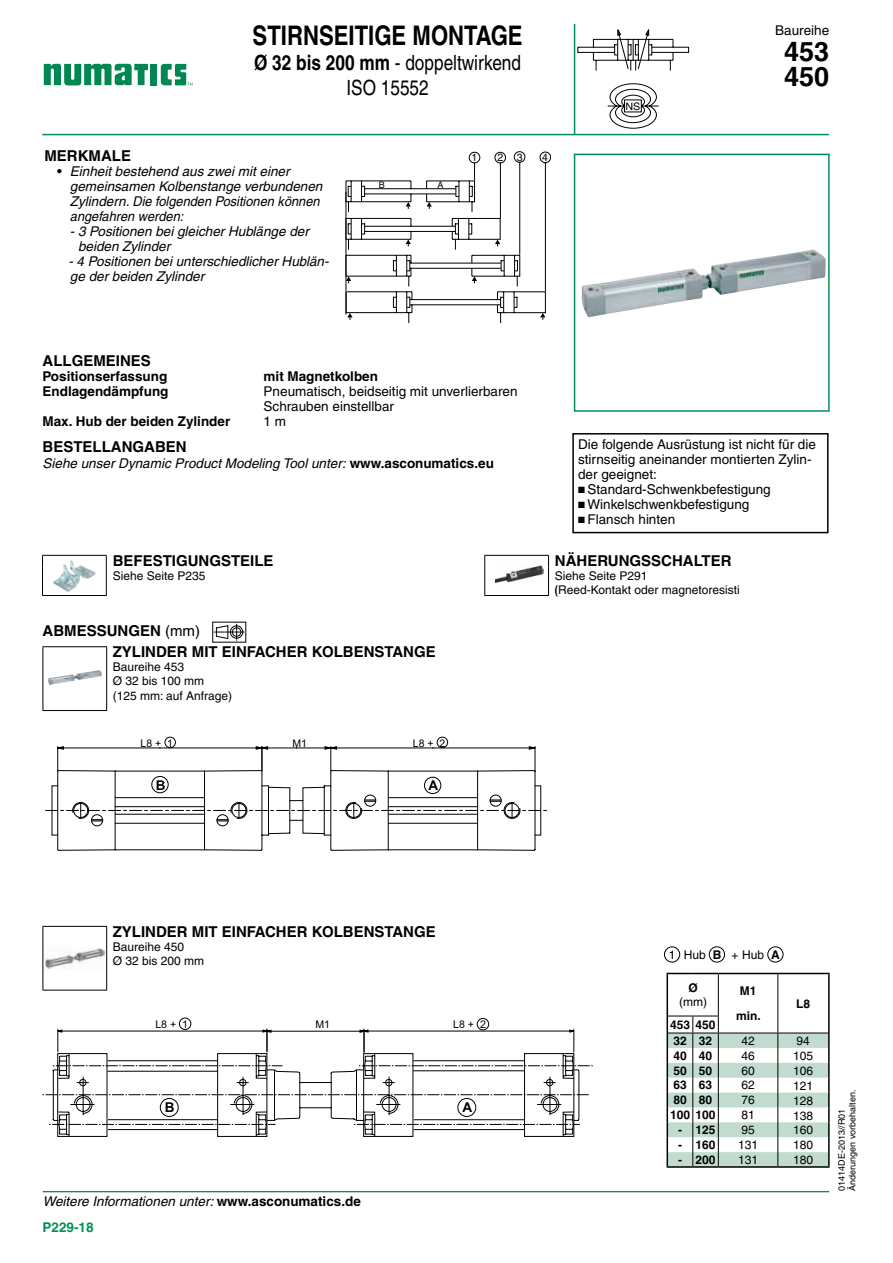
<style>
.page{position:relative;width:893px;height:1263px;background:#fff}
.page>*{position:absolute;margin:0;border:0;box-sizing:border-box;transform-origin:0 0}
.t1{font:700 condensed 27px "Helvetica";color:#000}
.t2{font:700 27px/25.5px "Helvetica";color:#000}
.t3{font:condensed 21px/25.2px "Helvetica";color:#000;text-align:center}
.t4{font:700 15px "Helvetica";color:#000}
.t5{font:700 13.65px "Arial";color:#000}
.t6{font:italic 13.5px/15px "Helvetica";color:#000}
.t7{font:13.5px/15px "Helvetica";color:#000}
.t8{font:700 13.5px "Helvetica";color:#000}
.t9{font:700 13.5px "Helvetica";color:#009055}
.t10{font:700 13.5px "Arial";color:#000}
.t11{font:12px/14.4px "Helvetica";color:#000}
.t12{font:700 12px/24.8px "Helvetica";color:#000;text-align:center}
.t13{font:10.5px "Arial";color:#000}
.t14{font:10.5px "Helvetica";color:#000}
.t15{font:10.35px "Helvetica";color:#000;scale:1.05 1}
.t16{font:9px/10.8px "Helvetica";color:#000}
.s1{font-weight:700}
.s2{font-style:normal}
.s3{font-weight:700;font-style:normal}
.s4{font-weight:700;font-stretch:condensed}
.s5{font-weight:400}
</style>
<div class="page">
<div style="left:150px;top:64px;width:7px;height:21px;background:#008752"></div>
<svg style="left:44px;top:64px;width:104px;height:21px"></svg>
<svg style="left:161px;top:64px;width:32px;height:21px"></svg>
<hr style="left:42px;top:134px;width:787px;height:1px;background:#009055">
<hr style="left:574px;top:24px;width:1px;height:111px;background:#009055">
<div style="left:574px;top:154px;width:256px;height:258px;border:2px solid #009055"></div>
<svg style="left:42px;top:1191px;width:788px;height:2px;background:#56b58e"></svg>
<div style="left:664px;top:946px;width:16px;height:16px;border:1px solid #000;border-radius:50%"></div>
<div style="left:709px;top:946px;width:16px;height:16px;border:1px solid #000;border-radius:50%"></div>
<div style="left:767px;top:946px;width:16px;height:16px;border:1px solid #000;border-radius:50%"></div>
<hr style="left:718px;top:974px;width:1px;height:42px;background:#000">
<hr style="left:777px;top:974px;width:1px;height:42px;background:#000">
<svg style="left:666px;top:973px;width:52px;height:1px"></svg>
<hr style="left:718px;top:973px;width:60px;height:1px;background:#000">
<hr style="left:778px;top:973px;width:52px;height:1px;background:#000">
<hr style="left:666px;top:974px;width:2px;height:42px;background:#000">
<hr style="left:828px;top:974px;width:2px;height:42px;background:#000">
<svg style="left:666px;top:1016px;width:164px;height:150px"></svg>
<hr style="left:666px;top:1166px;width:27px;height:2px;background:#000">
<hr style="left:693px;top:1166px;width:25px;height:2px;background:#000">
<hr style="left:718px;top:1166px;width:60px;height:2px;background:#000">
<hr style="left:778px;top:1166px;width:52px;height:2px;background:#000">
<svg style="left:577px;top:29px;width:112px;height:42px"></svg>
<svg style="left:608px;top:83px;width:51px;height:45px"></svg>
<div style="left:624px;top:100px;width:17px;height:12px;background:#fff"></div>
<div style="left:624px;top:99px;width:18px;height:13px;border:1px solid #000"></div>
<img style="left:581px;top:249px;width:245px;height:68px">
<svg style="left:214px;top:624px;width:30px;height:17px"></svg>
<div style="left:572px;top:433px;width:256px;height:100px;border:2px solid #000"></div>
<svg style="left:346px;top:151px;width:205px;height:172px"></svg>
<svg style="left:45px;top:737px;width:502px;height:114px"></svg>
<svg style="left:43px;top:1018px;width:550px;height:119px"></svg>
<hr style="left:43px;top:926px;width:64px;height:1px;background:#000">
<hr style="left:43px;top:927px;width:1px;height:63px;background:#000">
<hr style="left:106px;top:927px;width:1px;height:63px;background:#000">
<hr style="left:43px;top:990px;width:64px;height:1px;background:#000">
<img style="left:45px;top:948px;width:60px;height:21px">
<hr style="left:43px;top:646px;width:64px;height:1px;background:#000">
<hr style="left:43px;top:647px;width:1px;height:63px;background:#000">
<hr style="left:106px;top:647px;width:1px;height:63px;background:#000">
<hr style="left:43px;top:710px;width:64px;height:1px;background:#000">
<img style="left:48px;top:670px;width:54px;height:15px">
<hr style="left:42px;top:595px;width:65px;height:1px;background:#000">
<hr style="left:484px;top:595px;width:65px;height:1px;background:#000">
<hr style="left:484px;top:555px;width:65px;height:1px;background:#000">
<svg style="left:484px;top:556px;width:1px;height:39px"></svg>
<svg style="left:548px;top:556px;width:1px;height:39px"></svg>
<hr style="left:42px;top:555px;width:65px;height:1px;background:#000">
<svg style="left:42px;top:556px;width:1px;height:39px"></svg>
<svg style="left:106px;top:556px;width:1px;height:39px"></svg>
<img style="left:53px;top:560px;width:43px;height:32px">
<img style="left:496px;top:565px;width:48px;height:18px">
<h1 class="t1" style="left:253px;top:19px;width:272px">STIRNSEITIGE MONTAGE</h1>
<h2 class="t3" style="left:254px;top:50px;width:268px"><span class="s1">Ø 32 bis 200 mm</span> - doppeltwirkend<br>ISO 15552</h2>
<p class="t4" style="left:44px;top:146px;width:88px">MERKMALE</p>
<p class="t6" style="left:70px;top:163px;width:254px;text-indent:-13px"><span class="s2">•</span> Einheit bestehend aus zwei mit einer gemeinsamen Kolbenstange verbundenen Zylindern. Die folgenden Positionen können angefahren werden:</p>
<p class="t6" style="left:78px;top:223px;width:232px;text-indent:-8px">- 3 Positionen bei gleicher Hublänge der beiden Zylinder</p>
<p class="t6" style="left:68px;top:253px;width:262px">- 4 Positionen bei unterschiedlicher Hublän&shy;ge der beiden Zylinder</p>
<p class="t16" style="left:379px;top:180px;width:8px">B</p>
<p class="t16" style="left:438px;top:179px;width:8px">A</p>
<p class="t14" style="left:471px;top:152px;width:7px">1</p>
<p class="t14" style="left:497px;top:151px;width:7px">2</p>
<p class="t14" style="left:517px;top:151px;width:7px">3</p>
<p class="t14" style="left:542px;top:151px;width:7px">4</p>
<p class="t4" style="left:43px;top:351px;width:110px">ALLGEMEINES</p>
<p class="t8" style="left:43px;top:368px;width:126px">Positionserfassung</p>
<p class="t8" style="left:264px;top:368px;width:116px">mit Magnetkolben</p>
<p class="t8" style="left:43px;top:383px;width:128px">Endlagendämpfung</p>
<p class="t7" style="left:264px;top:384px;width:255px">Pneumatisch, beidseitig mit unverlierbaren<br>Schrauben einstellbar</p>
<p class="t8" style="left:43px;top:413px;width:189px">Max. Hub der beiden Zylinder</p>
<p class="t7" style="left:264px;top:414px;width:24px">1 m</p>
<p class="t4" style="left:43px;top:437px;width:146px">BESTELLANGABEN</p>
<p class="t6" style="left:43px;top:456px;width:453px">Siehe unser Dynamic Product Modeling Tool unter: <span class="s3">www.asconumatics.eu</span></p>
<p class="t15" style="left:625px;top:100px;width:16px">NS</p>
<p class="t7" style="left:775px;top:23px;width:56px">Baureihe</p>
<h1 class="t2" style="left:784px;top:38px;width:47px">453<br>450</h1>
<p class="t7" style="left:578px;top:437px;width:239px">Die folgende Ausrüstung ist nicht für die stirnseitig aneinander montierten Zylin&shy;der geeignet:</p>
<p class="t7" style="left:578px;top:482px;width:194px">■ Standard-Schwenkbefestigung</p>
<p class="t7" style="left:578px;top:497px;width:173px">■ Winkelschwenkbefestigung</p>
<p class="t7" style="left:578px;top:512px;width:99px">■ Flansch hinten</p>
<p class="t4" style="left:113px;top:552px;width:162px">BEFESTIGUNGSTEILE</p>
<p class="t4" style="left:555px;top:552px;width:178px">NÄHERUNGSSCHALTER</p>
<p class="t11" style="left:113px;top:568px;width:94px">Siehe Seite P235</p>
<p class="t11" style="left:555px;top:568px;width:186px">Siehe Seite P291<br><span class="s4">(</span>Reed-Kontakt oder magnetoresisti</p>
<p class="t4" style="left:43px;top:622px;width:159px">ABMESSUNGEN <span class="s5">(mm)</span></p>
<p class="t4" style="left:113px;top:643px;width:325px">ZYLINDER MIT EINFACHER KOLBENSTANGE</p>
<p class="t11" style="left:113px;top:659px;width:121px">Baureihe 453<br>Ø 32 bis 100 mm<br>(125 mm: auf Anfrage)</p>
<p class="t13" style="left:141px;top:736px;width:34px">L8 + 1</p>
<p class="t13" style="left:292px;top:736px;width:16px">M1</p>
<p class="t13" style="left:413px;top:736px;width:34px">L8 + 2</p>
<p class="t10" style="left:156px;top:776px;width:11px">B</p>
<p class="t10" style="left:429px;top:776px;width:11px">A</p>
<p class="t4" style="left:113px;top:922px;width:325px">ZYLINDER MIT EINFACHER KOLBENSTANGE</p>
<p class="t11" style="left:113px;top:939px;width:93px">Baureihe 450<br>Ø 32 bis 200 mm</p>
<p class="t13" style="left:155px;top:1017px;width:34px">L8 + 1</p>
<p class="t13" style="left:315px;top:1017px;width:16px">M1</p>
<p class="t13" style="left:453px;top:1017px;width:34px">L8 + 2</p>
<p class="t5" style="left:165px;top:1098px;width:11px">B</p>
<p class="t5" style="left:462px;top:1098px;width:11px">A</p>
<p class="t6" style="left:43px;top:1194px;width:320px">Weitere Informationen unter: <span class="s3">www.asconumatics.de</span></p>
<p class="t9" style="left:42px;top:1219px;width:53px">P229-18</p>
<p class="t11" style="left:669px;top:947px;width:113px">1 Hub <span class="s1">B</span> + Hub <span class="s1">A</span></p>
<p class="t12" style="left:688px;top:975px;width:11px">Ø</p>
<p class="t11" style="left:679px;top:995px;width:29px">(mm)</p>
<p class="t12" style="left:736px;top:978px;width:26px">M1 min.</p>
<p class="t12" style="left:796px;top:991px;width:16px">L8</p>
<p class="t12" style="left:670px;top:1016px;width:47px;line-height:16.2px;text-align:left">453 450<br>32 32</p>
<p class="t11" style="left:741px;top:1033px;width:15px">42</p>
<p class="t11" style="left:796px;top:1034px;width:15px">94</p>
<p class="t12" style="left:674px;top:1043px;width:40px">40 40</p>
<p class="t11" style="left:741px;top:1048px;width:15px">46</p>
<p class="t11" style="left:793px;top:1048px;width:22px">105</p>
<p class="t12" style="left:674px;top:1058px;width:40px">50 50</p>
<p class="t11" style="left:741px;top:1063px;width:15px">60</p>
<p class="t11" style="left:793px;top:1063px;width:22px">106</p>
<p class="t12" style="left:674px;top:1073px;width:40px">63 63</p>
<p class="t11" style="left:741px;top:1078px;width:15px">62</p>
<p class="t11" style="left:793px;top:1078px;width:22px">121</p>
<p class="t12" style="left:674px;top:1087px;width:40px">80 80</p>
<p class="t11" style="left:741px;top:1093px;width:15px">76</p>
<p class="t11" style="left:793px;top:1093px;width:22px">128</p>
<p class="t12" style="left:670px;top:1102px;width:47px">100 100</p>
<p class="t11" style="left:741px;top:1108px;width:15px">81</p>
<p class="t11" style="left:793px;top:1108px;width:22px">138</p>
<p class="t12" style="left:678px;top:1117px;width:39px">- 125</p>
<p class="t11" style="left:741px;top:1123px;width:15px">95</p>
<p class="t11" style="left:793px;top:1123px;width:22px">160</p>
<p class="t12" style="left:678px;top:1132px;width:39px">- 160</p>
<p class="t11" style="left:738px;top:1137px;width:22px">131</p>
<p class="t11" style="left:793px;top:1138px;width:22px">180</p>
<p class="t12" style="left:678px;top:1147px;width:39px">- 200</p>
<p class="t11" style="left:738px;top:1152px;width:22px">131</p>
<p class="t11" style="left:793px;top:1152px;width:22px">180</p>
<p class="t16" style="left:836px;top:1191px;width:102px;rotate:-90deg">01414DE-2013//R01<br>Änderungen vorbehalten.</p>
</div>
